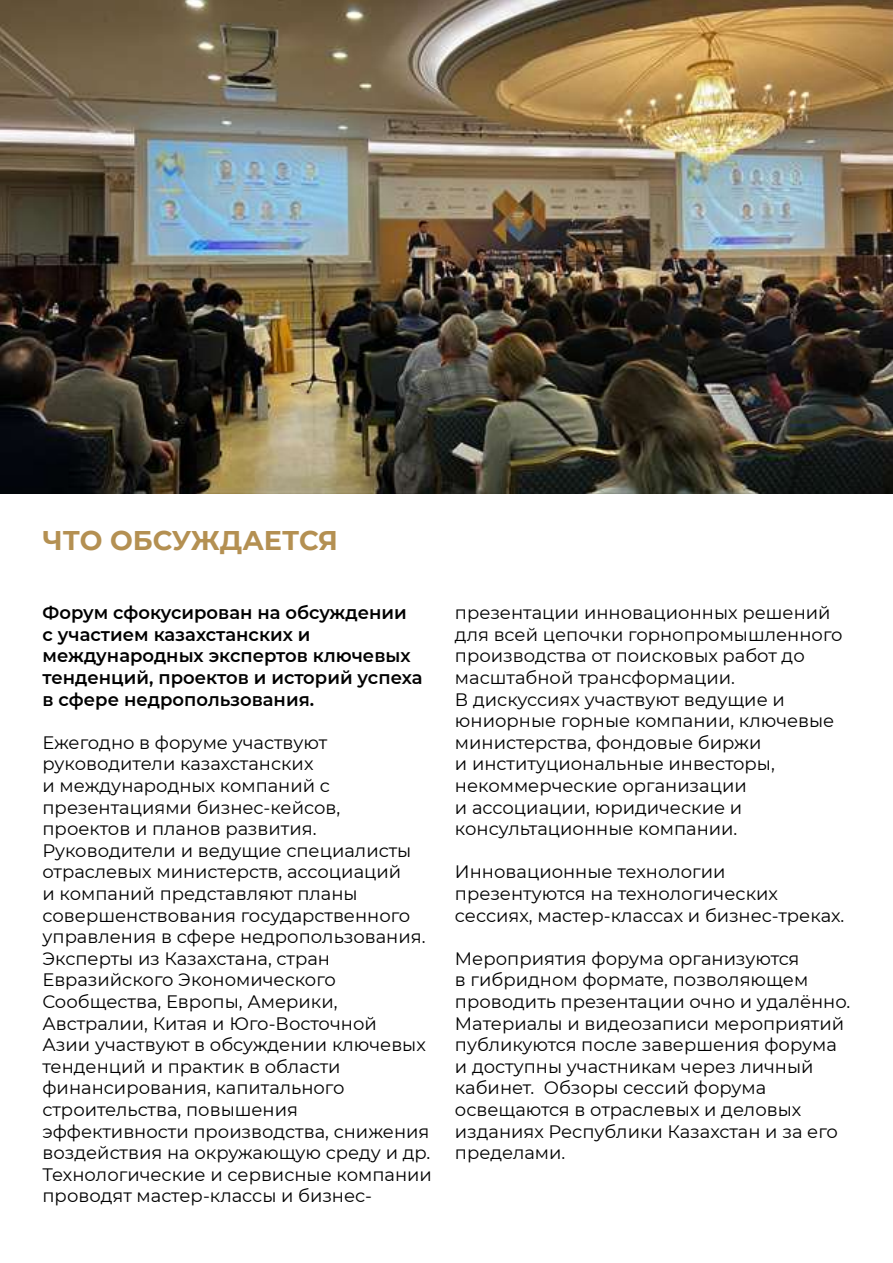
<style>
.page{position:relative;width:893px;height:1263px;background:#fff}
.page>*{position:absolute;margin:0;border:0;box-sizing:border-box;transform-origin:0 0}
.t1{font:700 27px "Montserrat";letter-spacing:-.005em;color:#b49052}
.t2{font:18px/21.6px "Montserrat";color:#000}
.t3{font:600 18px/21.6px "Montserrat";color:#000}
</style>
<div class="page">
<img style="left:0;top:0;width:893px;height:493px">
<h1 class="t1" style="left:43px;top:521px;width:297px">ЧТО ОБСУЖДАЕТСЯ</h1>
<p class="t3" style="left:43px;top:601px;width:382px">Форум сфокусирован на обсуждении<br>с участием казахстанских и международных экспертов ключевых тенденций, проектов и историй успеха в сфере недропользования.</p>
<p class="t2" style="left:43px;top:731px;width:391px">Ежегодно в форуме участвуют руководители казахстанских<br>и международных компаний с презентациями бизнес-кейсов, проектов и планов развития.<br>Руководители и ведущие специалисты отраслевых министерств, ассоциаций<br>и компаний представляют планы совершенствования государственного управления в сфере недропользования.<br>Эксперты из Казахстана, стран Евразийского Экономического Сообщества, Европы, Америки, Австралии, Китая и Юго-Восточной<br>Азии участвуют в обсуждении ключевых тенденций и практик в области финансирования, капитального строительства, повышения эффективности производства, снижения воздействия на окружающую среду и др.<br>Технологические и сервисные компании проводят мастер-классы и бизнес-</p>
<p class="t2" style="left:455px;top:601px;width:389px">презентации инновационных решений для всей цепочки горнопромышленного производства от поисковых работ до масштабной трансформации.<br>В дискуссиях участвуют ведущие и юниорные горные компании, ключевые министерства, фондовые биржи<br>и институциональные инвесторы, некоммерческие организации<br>и ассоциации, юридические и консультационные компании.</p>
<p class="t2" style="left:455px;top:860px;width:391px">Инновационные технологии презентуются на технологических сессиях, мастер-классах и бизнес-треках.</p>
<p class="t2" style="left:455px;top:947px;width:397px">Мероприятия форума организуются<br>в гибридном формате, позволяющем проводить презентации очно и удалённо.<br>Материалы и видеозаписи мероприятий публикуются после завершения форума и доступны участникам через личный кабинет. Обзоры сессий форума освещаются в отраслевых и деловых изданиях Республики Казахстан и за его пределами.</p>
</div>
